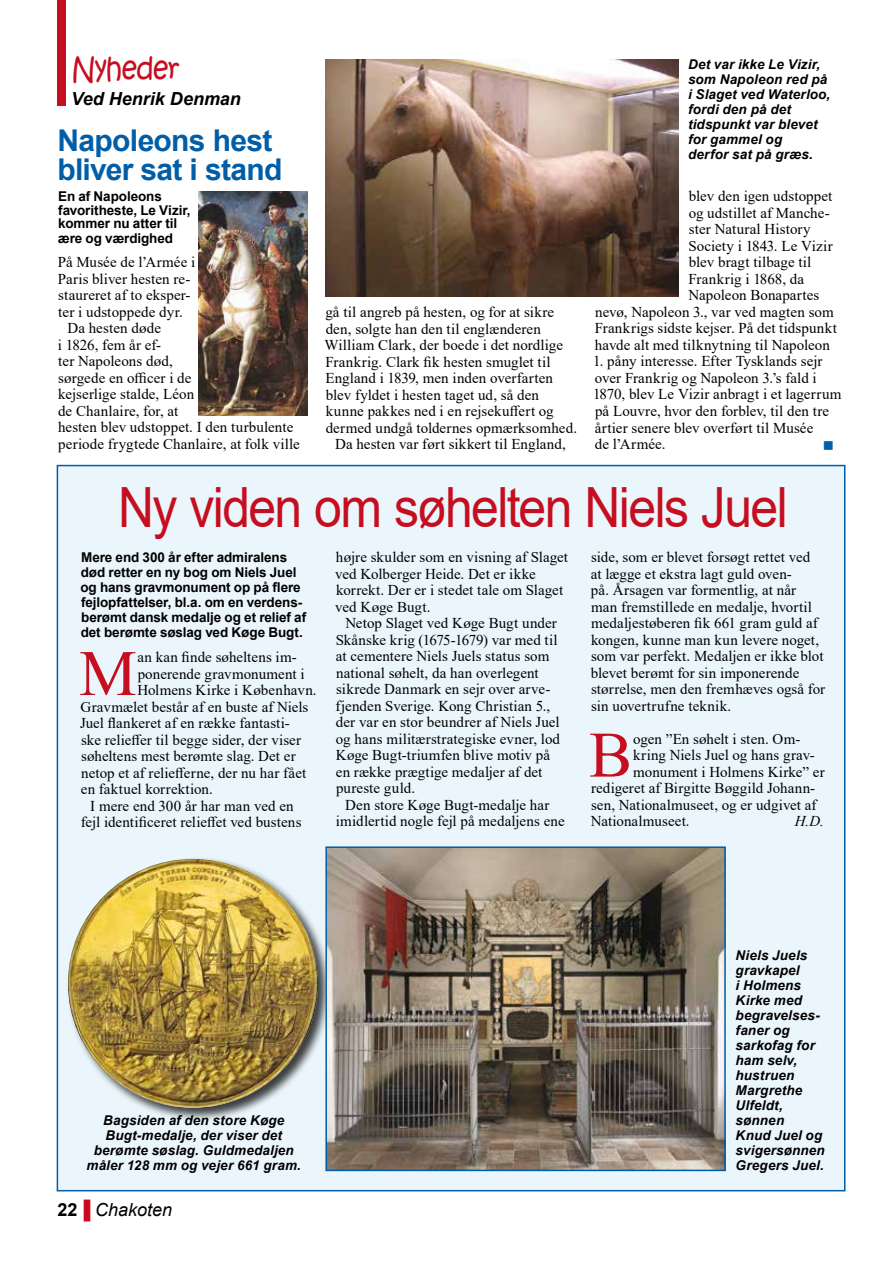
<style>
.page{position:relative;width:893px;height:1263px;background:#fff}
.page>*{position:absolute;margin:0;border:0;box-sizing:border-box;transform-origin:0 0}
.t1{font:64.8px "Times New Roman";color:#c50e1f}
.t2{font:55.5px "Arial";letter-spacing:-.035em;color:#c50e1f;scale:.9 1}
.t3{font:700 30px/28.5px "Arial";letter-spacing:-.02em;color:#005ea8}
.t4{font:30px "Kristen ITC";letter-spacing:-.035em;color:#c50e1f;scale:.91 1}
.t5{font:italic 700 18px "Arial";color:#000}
.t6{font:italic 18px "Arial";color:#000}
.t7{font:15px/16.5px "Times New Roman";letter-spacing:.005em;color:#000}
.t8{font:italic 15px "Times New Roman";color:#000}
.t9{font:15px "Wingdings";color:#005ea8}
.t10{font:italic 700 13.5px/15px "Arial";letter-spacing:.01em;color:#000}
.t11{font:700 13.5px/15px "Arial";letter-spacing:-.005em;color:#000}
.s1{font-weight:700;font-style:normal}
.s2{font-style:normal;color:#cd071e}
</style>
<div class="page">
<div style="left:57px;top:465px;width:788px;height:726px;background:#ebf6fc;border:2px solid #005ea8"></div>
<div style="left:57px;top:0;width:9px;height:105px;background:#c50e1f"></div>
<img style="left:325px;top:60px;width:354px;height:236px">
<img style="left:199px;top:191px;width:108px;height:225px">
<div style="left:66px;top:857px;width:266px;height:265px;background:#000;opacity:.75"></div>
<img style="left:68px;top:859px;width:250px;height:249px">
<img style="left:328px;top:849px;width:395px;height:319px">
<div style="left:325px;top:846px;width:401px;height:325px;border:2px solid #005ea8"></div>
<h3 class="t4" style="left:72px;top:49px;width:120px">Nyheder</h3>
<p class="t5" style="left:71px;top:87px;width:171px">Ved Henrik Denman</p>
<h3 class="t3" style="left:57px;top:127px;width:227px">Napoleons hest bliver sat i stand</h3>
<p class="t11" style="left:58px;top:190px;width:134px;line-height:13.5px">En af Napoleons favoritheste, Le Vizir, kommer nu atter til</p>
<p class="t11" style="left:58px;top:231px;width:117px">ære og værdighed</p>
<p class="t7" style="left:58px;top:253px;width:139px">På Musée de l’Armée i</p>
<p class="t7" style="left:58px;top:270px;width:134px">Paris bliver hesten re-</p>
<p class="t7" style="left:58px;top:286px;width:134px">staureret af to eksper-</p>
<p class="t7" style="left:58px;top:303px;width:126px">ter i udstoppede dyr.</p>
<p class="t7" style="left:68px;top:319px;width:95px">Da hesten døde</p>
<p class="t7" style="left:58px;top:336px;width:105px">i 1826, fem år ef-</p>
<p class="t7" style="left:58px;top:352px;width:116px">ter Napoleons død,</p>
<p class="t7" style="left:58px;top:369px;width:135px">sørgede en officer i de</p>
<p class="t7" style="left:58px;top:385px;width:137px">kejserlige stalde, Léon</p>
<p class="t7" style="left:58px;top:402px;width:122px">de Chanlaire, for, at</p>
<p class="t7" style="left:58px;top:418px;width:237px">hesten blev udstoppet. I den turbulente</p>
<p class="t7" style="left:58px;top:435px;width:243px">periode frygtede Chanlaire, at folk ville</p>
<p class="t7" style="left:325px;top:304px;width:230px">gå til angreb på hesten, og for at sikre</p>
<p class="t7" style="left:326px;top:320px;width:217px">den, solgte han den til englænderen</p>
<p class="t7" style="left:324px;top:337px;width:240px">William Clark, der boede i det nordlige</p>
<p class="t7" style="left:326px;top:353px;width:226px">Frankrig. Clark fik hesten smuglet til</p>
<p class="t7" style="left:326px;top:370px;width:229px">England i 1839, men inden overfarten</p>
<p class="t7" style="left:326px;top:386px;width:215px">blev fyldet i hesten taget ud, så den</p>
<p class="t7" style="left:326px;top:403px;width:229px">kunne pakkes ned i en rejsekuffert og</p>
<p class="t7" style="left:326px;top:419px;width:253px">dermed undgå toldernes opmærksomhed.</p>
<p class="t7" style="left:335px;top:436px;width:232px">Da hesten var ført sikkert til England,</p>
<p class="t10" style="left:688px;top:58px;width:144px">Det var ikke Le Vizir, som Napoleon red på i Slaget ved Waterloo, fordi den på det tidspunkt var blevet for gammel og<br>derfor sat på græs.</p>
<p class="t7" style="left:689px;top:188px;width:145px">blev den igen udstoppet</p>
<p class="t7" style="left:689px;top:204px;width:143px">og udstillet af Manche-</p>
<p class="t7" style="left:689px;top:221px;width:123px">ster Natural History</p>
<p class="t7" style="left:688px;top:237px;width:146px">Society i 1843. Le Vizir</p>
<p class="t7" style="left:689px;top:254px;width:124px">blev bragt tilbage til</p>
<p class="t7" style="left:688px;top:270px;width:117px">Frankrig i 1868, da</p>
<p class="t7" style="left:689px;top:287px;width:132px">Napoleon Bonapartes</p>
<p class="t7" style="left:595px;top:303px;width:240px">nevø, Napoleon 3., var ved magten som</p>
<p class="t7" style="left:595px;top:320px;width:244px">Frankrigs sidste kejser. På det tidspunkt</p>
<p class="t7" style="left:595px;top:336px;width:237px">havde alt med tilknytning til Napoleon</p>
<p class="t7" style="left:593px;top:353px;width:250px">1. påny interesse. Efter Tysklands sejr over Frankrig og Napoleon 3.’s fald i 1870, blev Le Vizir anbragt i et lagerrum på Louvre, hvor den forblev, til den tre årtier senere blev overført til Musée<br>de l’Armée.</p>
<p class="t9" style="left:823px;top:437px;width:13px">■</p>
<h2 class="t2" style="left:118px;top:470px;width:745px">Ny viden om søhelten Niels Juel</h2>
<p class="t11" style="left:80px;top:549px;width:227px">Mere end 300 år efter admiralens død retter en ny bog om Niels Juel og hans gravmonument op på flere fejlopfattelser, bl.a. om en verdens&shy;berømt dansk medalje og et relief af det berømte søslag ved Køge Bugt.</p>
<h1 class="t1" style="left:79px;top:628px;width:59px">M</h1>
<p class="t7" style="left:137px;top:648px;width:161px">an kan finde søheltens im-</p>
<p class="t7" style="left:138px;top:665px;width:168px">ponerende gravmonument i</p>
<p class="t7" style="left:137px;top:681px;width:181px">Holmens Kirke i København.</p>
<p class="t7" style="left:80px;top:698px;width:229px">Gravmælet består af en buste af Niels</p>
<p class="t7" style="left:80px;top:714px;width:211px">Juel flankeret af en række fantasti-</p>
<p class="t7" style="left:81px;top:731px;width:222px">ske relieffer til begge sider, der viser</p>
<p class="t7" style="left:81px;top:747px;width:216px">søheltens mest berømte slag. Det er</p>
<p class="t7" style="left:81px;top:764px;width:227px">netop et af reliefferne, der nu har fået</p>
<p class="t7" style="left:81px;top:780px;width:134px">en faktuel korrektion.</p>
<p class="t7" style="left:90px;top:797px;width:205px">I mere end 300 år har man ved en</p>
<p class="t7" style="left:81px;top:813px;width:222px">fejl identificeret relieffet ved bustens</p>
<p class="t7" style="left:335px;top:548px;width:234px">højre skulder som en visning af Slaget ved Kolberger Heide. Det er ikke korrekt. Der er i stedet tale om Slaget ved Køge Bugt.</p>
<p class="t7" style="left:336px;top:614px;width:226px;text-indent:10px">Netop Slaget ved Køge Bugt under Skånske krig (1675-1679) var med til at cementere Niels Juels status som national søhelt, da han overlegent sikrede Danmark en sejr over arve&shy;fjenden Sverige. Kong Christian 5., der var en stor beundrer af Niels Juel og hans militærstrategiske evner, lod Køge Bugt-triumfen blive motiv på en række prægtige medaljer af det pureste guld.</p>
<p class="t7" style="left:336px;top:796px;width:230px;text-align:center">Den store Køge Bugt-medalje har imidlertid nogle fejl på medaljens ene</p>
<p class="t7" style="left:591px;top:548px;width:236px">side, som er blevet forsøgt rettet ved<br>at lægge et ekstra lagt guld oven-<br>på. Årsagen var formentlig, at når man fremstillede en medalje, hvortil medaljestøberen fik 661 gram guld af kongen, kunne man kun levere noget, som var perfekt. Medaljen er ikke blot blevet berømt for sin imponerende størrelse, men den fremhæves også for sin uovertrufne teknik.</p>
<h1 class="t1" style="left:589px;top:709px;width:45px">B</h1>
<p class="t7" style="left:633px;top:730px;width:169px">ogen ”En søhelt i sten. Om-</p>
<p class="t7" style="left:633px;top:746px;width:183px">kring Niels Juel og hans grav-</p>
<p class="t7" style="left:633px;top:763px;width:193px">monument i Holmens Kirke” er</p>
<p class="t7" style="left:591px;top:779px;width:226px">redigeret af Birgitte Bøggild Johann-</p>
<p class="t7" style="left:591px;top:796px;width:227px">sen, Nationalmuseet, og er udgivet af</p>
<p class="t7" style="left:591px;top:812px;width:100px">Nationalmuseet.</p>
<p class="t8" style="left:795px;top:811px;width:31px">H.D.</p>
<p class="t10" style="left:87px;top:1113px;width:216px;text-align:center">Bagsiden af den store Køge<br>Bugt-medalje, der viser det berømte søslag. Guldmedaljen måler 128 mm og vejer 661 gram.</p>
<p class="t6" style="left:57px;top:1198px;width:116px"><span class="s1">22</span><span class="s2">▐</span> Chakoten</p>
<p class="t10" style="left:736px;top:948px;width:91px">Niels Juels gravkapel<br>i Holmens<br>Kirke med begravelses&shy;faner og sarkofag for ham selv, hustruen<br>Margrethe<br>Ulfeldt, sønnen<br>Knud Juel og svigersønnen<br>Gregers Juel.</p>
</div>
